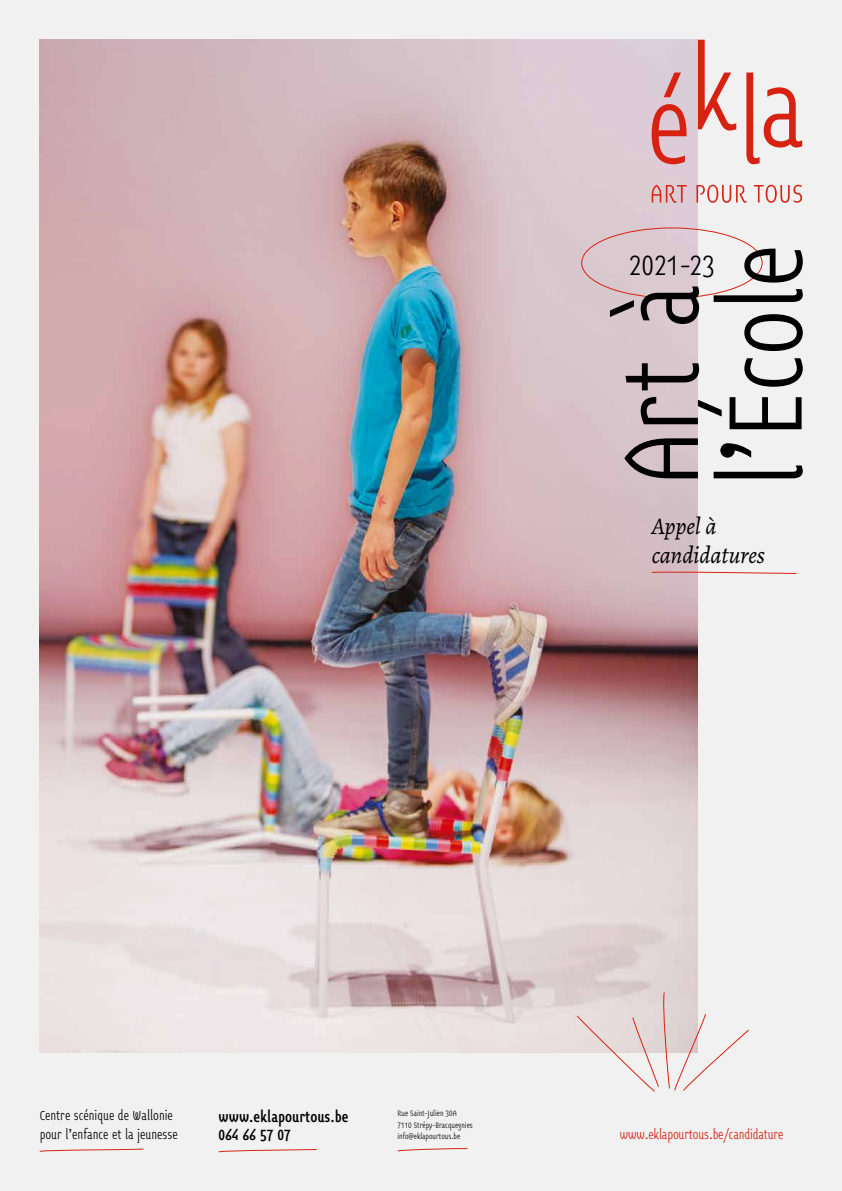
<style>
.page{position:relative;width:842px;height:1191px;background:#fff}
.page>*{position:absolute;margin:0;border:0;box-sizing:border-box;transform-origin:0 0}
.t1{font:300 32px "Opuscula Sans";color:#000}
.t2{font:italic 24px/29px "Alegreya";letter-spacing:-.01em;color:#000}
.t3{font:500 17px/18px "Opuscula Sans";color:#000}
.t4{font:300 15px/19px "Opuscula Sans";color:#000}
.t5{font:300 15px "Opuscula Sans";letter-spacing:-.01em;color:#e42313}
.t6{font:300 9px/11.5px "Opuscula Sans";color:#000}
</style>
<div class="page">
<img style="left:0;top:0;width:842px;height:1191px">
<h1 class="t1" style="left:629px;top:247px;width:87px">2021-23</h1>
<h2 class="t2" style="left:652px;top:512px;width:115px">Appel à candidatures</h2>
<h3 class="t4" style="left:40px;top:1106px;width:140px">Centre scénique de Wallonie pour l’enfance et la jeunesse</h3>
<h3 class="t3" style="left:219px;top:1107px;width:131px">www.eklapourtous.be<br>064 66 57 07</h3>
<p class="t6" style="left:398px;top:1107px;width:77px">Rue Saint-Julien 30A<br>7110 Strépy-Bracquegnies info@eklapourtous.be</p>
<h3 class="t5" style="left:620px;top:1126px;width:165px">www.eklapourtous.be/candidature</h3>
</div>
